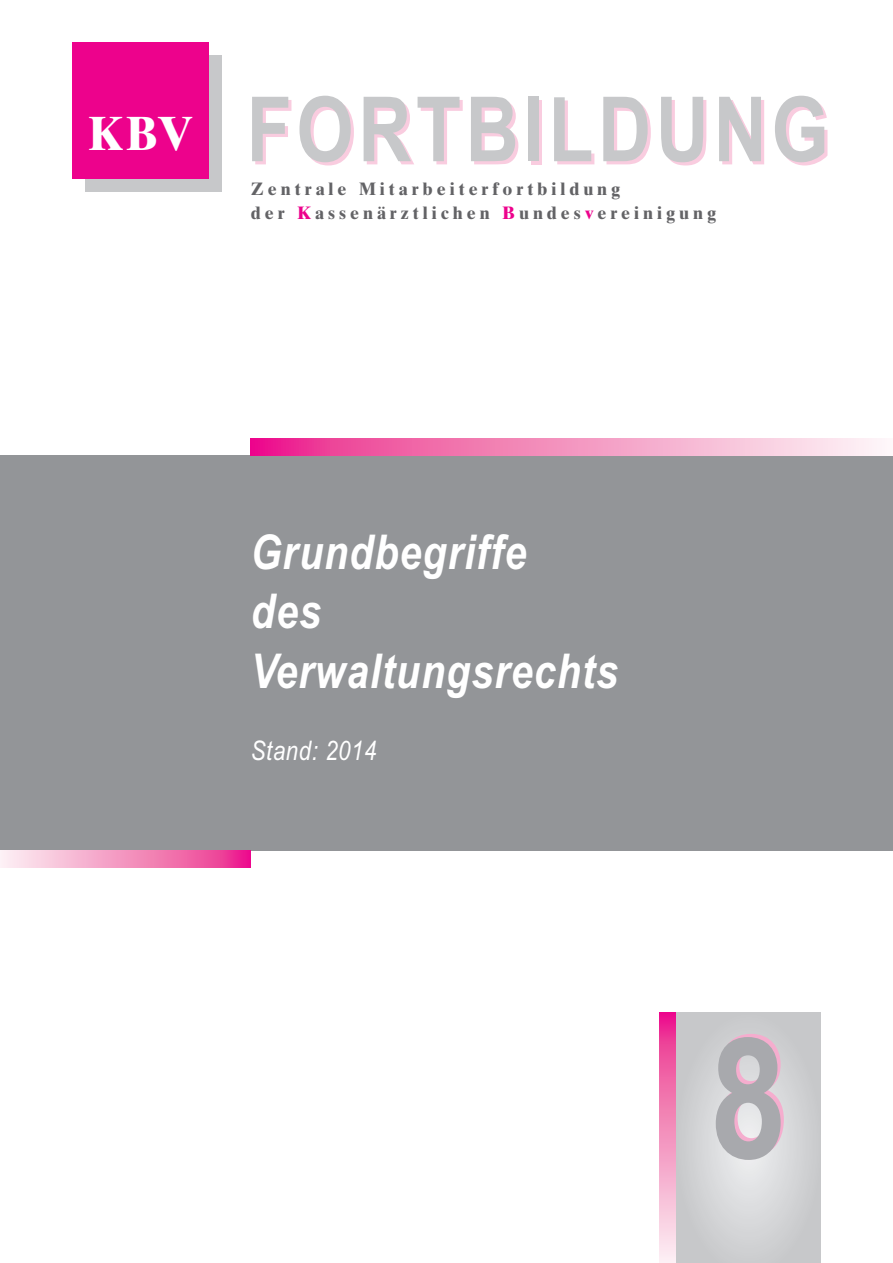
<style>
.page{position:relative;width:893px;height:1263px;background:#fff}
.page>*{position:absolute;margin:0;border:0;box-sizing:border-box;transform-origin:0 0}
.t1{font:700 168px "Arial Narrow";color:#a8a9ad}
.t2{font:700 90px "Arial Narrow";letter-spacing:.05em;color:#c7c8ca}
.t3{font:italic 700 48px/59.6px "Arial Narrow";letter-spacing:.025em;color:#fff}
.t4{font:italic 27px "Arial Narrow";letter-spacing:.025em;color:#fff}
.t5{font:700 18px/24.5px "Times Ten LT Std";letter-spacing:.22em;color:#636366}
.s1{font-family:"Times Ten LT Std";font-size:48px;color:#fff}
.s2{color:#ed028c}
</style>
<div class="page">
<div style="left:85px;top:55px;width:136px;height:136px;background:#c7c8ca"></div>
<div style="left:72px;top:43px;width:136px;height:136px;background:#ed028c"></div>
<div style="left:0;top:455px;width:893px;height:395px;background:#939598"></div>
<svg style="left:251px;top:438px;width:631px;height:17px;background:#f390c0"></svg>
<svg style="left:0;top:850px;width:251px;height:17px;background:#f38fbf"></svg>
<svg style="left:659px;top:1012px;width:17px;height:251px;background:#f38ebf"></svg>
<svg style="left:676px;top:1012px;width:145px;height:251px;background:#d2d3d5"></svg>
<h2 class="t2" style="left:88px;top:77px;width:742px"><span class="s1">KBV</span> FORTBILDUNG</h2>
<p class="t5" style="left:251px;top:178px;width:467px">Zentrale Mitarbeiterfortbildung<br>der <span class="s2">K</span>assenärztlichen <span class="s2">B</span>undes<span class="s2">v</span>ereinigung</p>
<h3 class="t3" style="left:251px;top:522px;width:369px">Grundbegriffe<br>des<br>Verwaltungsrechts</h3>
<h3 class="t4" style="left:251px;top:735px;width:127px">Stand: 2014</h3>
<h1 class="t1" style="left:710px;top:1001px;width:78px">8</h1>
</div>
